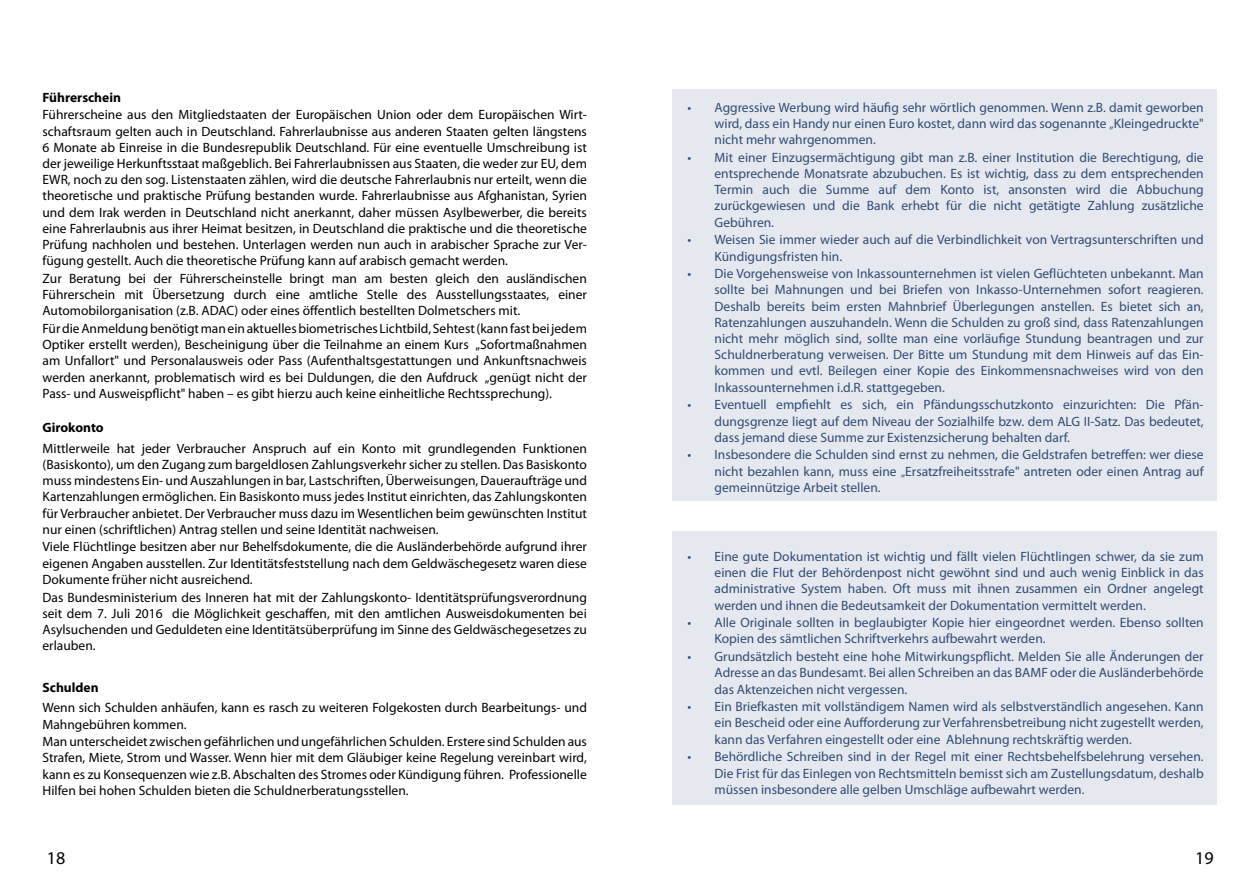
<style>
.page{position:relative;width:1259px;height:893px;background:#fff}
.page>*{position:absolute;margin:0;border:0;box-sizing:border-box;transform-origin:0 0}
.t1{font:18px "Myriad Pro";color:#000}
.t2{font:13.5px/16.2px "Myriad Pro";color:#000;text-align:justify}
.t3{font:13.5px/16.2px "Myriad Pro";color:#304c72;text-align:justify}
.t4{font:700 13.5px "Myriad Pro";color:#000}
.s1{font-size:12px}
</style>
<div class="page">
<div style="left:672px;top:531px;width:544px;height:273px;background:#e6e8ef"></div>
<div style="left:672px;top:102px;width:544px;height:399px;background:#e6e8ef"></div>
<div style="left:672px;top:89px;width:544px;height:13px;background:#e6e8ef"></div>
<p class="t4" style="left:43px;top:88px;width:80px">Führerschein</p>
<p class="t2" style="left:43px;top:107px;width:546px">Führerscheine aus den Mitgliedstaaten der Europäischen Union oder dem Europäischen Wirt&shy;schaftsraum gelten auch in Deutschland. Fahrerlaubnisse aus anderen Staaten gelten längstens 6 Monate ab Einreise in die Bundesrepublik Deutschland. Für eine eventuelle Umschreibung ist der jeweilige Herkunftsstaat maßgeblich. Bei Fahrerlaubnissen aus Staaten, die weder zur EU, dem EWR, noch zu den sog. Listenstaaten zählen, wird die deutsche Fahrerlaubnis nur erteilt, wenn die theoretische und praktische Prüfung bestanden wurde. Fahrerlaubnisse aus Afghanistan, Syrien und dem Irak werden in Deutschland nicht anerkannt, daher müssen Asylbewerber, die bereits eine Fahrerlaubnis aus ihrer Heimat besitzen, in Deutschland die praktische und die theoretische Prüfung nachholen und bestehen. Unterlagen werden nun auch in arabischer Sprache zur Ver&shy;fügung gestellt. Auch die theoretische Prüfung kann auf arabisch gemacht werden.</p>
<p class="t2" style="left:43px;top:270px;width:546px">Zur Beratung bei der Führerscheinstelle bringt man am besten gleich den ausländischen Führerschein mit Übersetzung durch eine amtliche Stelle des Ausstellungsstaates, einer Automobilorganisation (z.B. ADAC) oder eines öffentlich bestellten Dolmetschers mit.</p>
<p class="t2" style="left:43px;top:320px;width:546px">Für die Anmeldung benötigt man ein aktuelles biometrisches Lichtbild, Sehtest (kann fast bei jedem Optiker erstellt werden), Bescheinigung über die Teilnahme an einem Kurs „Sofortmaßnahmen am Unfallort" und Personalausweis oder Pass (Aufenthaltsgestattungen und Ankunftsnachweis werden anerkannt, problematisch wird es bei Duldungen, die den Aufdruck „genügt nicht der Pass- und Ausweispflicht" haben – es gibt hierzu auch keine einheitliche Rechtssprechung).</p>
<p class="t4" style="left:43px;top:419px;width:63px">Girokonto</p>
<p class="t2" style="left:43px;top:440px;width:546px">Mittlerweile hat jeder Verbraucher Anspruch auf ein Konto mit grundlegenden Funktionen (Basiskonto), um den Zugang zum bargeldlosen Zahlungsverkehr sicher zu stellen. Das Basiskonto muss mindestens Ein- und Auszahlungen in bar, Lastschriften, Überweisungen, Daueraufträge und Kartenzahlungen ermöglichen. Ein Basiskonto muss jedes Institut einrichten, das Zahlungskonten für Verbraucher anbietet. Der Verbraucher muss dazu im Wesentlichen beim gewünschten Institut nur einen (schriftlichen) Antrag stellen und seine Identität nachweisen.</p>
<p class="t2" style="left:43px;top:539px;width:546px">Viele Flüchtlinge besitzen aber nur Behelfsdokumente, die die Ausländerbehörde aufgrund ihrer eigenen Angaben ausstellen. Zur Identitätsfeststellung nach dem Geldwäschegesetz waren diese Dokumente früher nicht ausreichend.</p>
<p class="t2" style="left:43px;top:589px;width:546px">Das Bundesministerium des Inneren hat mit der Zahlungskonto- Identitätsprüfungsverordnung seit dem 7. Juli 2016 die Möglichkeit geschaffen, mit den amtlichen Ausweisdokumenten bei Asylsuchenden und Geduldeten eine Identitätsüberprüfung im Sinne des Geldwäschegesetzes zu erlauben.</p>
<p class="t4" style="left:43px;top:679px;width:58px">Schulden</p>
<p class="t2" style="left:43px;top:699px;width:546px">Wenn sich Schulden anhäufen, kann es rasch zu weiteren Folgekosten durch Bearbeitungs- und<br>Mahngebühren kommen.</p>
<p class="t2" style="left:43px;top:733px;width:546px">Man unterscheidet zwischen gefährlichen und ungefährlichen Schulden. Erstere sind Schulden aus Strafen, Miete, Strom und Wasser. Wenn hier mit dem Gläubiger keine Regelung vereinbart wird, kann es zu Konsequenzen wie z.B. Abschalten des Stromes oder Kündigung führen. Professionelle Hilfen bei hohen Schulden bieten die Schuldnerberatungsstellen.</p>
<p class="t3" style="left:714px;top:99px;width:490px;text-indent:-27px">• Aggressive Werbung wird häufig sehr wörtlich genommen. Wenn z.B. damit geworben wird, dass ein Handy nur einen Euro kostet, dann wird das sogenannte <span class="s1">„</span>Kleingedruckte" nicht mehr wahrgenommen.</p>
<p class="t3" style="left:714px;top:149px;width:490px;text-indent:-27px">• Mit einer Einzugsermächtigung gibt man z.B. einer Institution die Berechtigung, die entsprechende Monatsrate abzubuchen. Es ist wichtig, dass zu dem entsprechenden Termin auch die Summe auf dem Konto ist, ansonsten wird die Abbuchung zurückgewiesen und die Bank erhebt für die nicht getätigte Zahlung zusätzliche Gebühren.</p>
<p class="t3" style="left:714px;top:232px;width:490px;text-indent:-27px">• Weisen Sie immer wieder auch auf die Verbindlichkeit von Vertragsunterschriften und<br>Kündigungsfristen hin.</p>
<p class="t3" style="left:714px;top:265px;width:491px;text-indent:-27px">• Die Vorgehensweise von Inkassounternehmen ist vielen Geflüchteten unbekannt. Man sollte bei Mahnungen und bei Briefen von Inkasso-Unternehmen sofort reagieren.<br>Deshalb bereits beim ersten Mahnbrief Überlegungen anstellen. Es bietet sich an, Ratenzahlungen auszuhandeln. Wenn die Schulden zu groß sind, dass Ratenzahlungen nicht mehr möglich sind, sollte man eine vorläufige Stundung beantragen und zur Schuldnerberatung verweisen. Der Bitte um Stundung mit dem Hinweis auf das Ein&shy;kommen und evtl. Beilegen einer Kopie des Einkommensnachweises wird von den Inkassounternehmen i.d.R. stattgegeben.</p>
<p class="t3" style="left:714px;top:396px;width:491px;text-indent:-27px">• Eventuell empfiehlt es sich, ein Pfändungsschutzkonto einzurichten: Die Pfän&shy;dungsgrenze liegt auf dem Niveau der Sozialhilfe bzw. dem ALG II-Satz. Das bedeutet, dass jemand diese Summe zur Existenzsicherung behalten darf.</p>
<p class="t3" style="left:714px;top:447px;width:491px;text-indent:-27px">• Insbesondere die Schulden sind ernst zu nehmen, die Geldstrafen betreffen: wer diese nicht bezahlen kann, muss eine <span class="s1">„</span>Ersatzfreiheitsstrafe" antreten oder einen Antrag auf gemeinnützige Arbeit stellen.</p>
<p class="t3" style="left:714px;top:548px;width:491px;text-indent:-27px">• Eine gute Dokumentation ist wichtig und fällt vielen Flüchtlingen schwer, da sie zum einen die Flut der Behördenpost nicht gewöhnt sind und auch wenig Einblick in das administrative System haben. Oft muss mit ihnen zusammen ein Ordner angelegt werden und ihnen die Bedeutsamkeit der Dokumentation vermittelt werden.</p>
<p class="t3" style="left:714px;top:614px;width:490px;text-indent:-27px">• Alle Originale sollten in beglaubigter Kopie hier eingeordnet werden. Ebenso sollten<br>Kopien des sämtlichen Schriftverkehrs aufbewahrt werden.</p>
<p class="t3" style="left:714px;top:648px;width:491px;text-indent:-27px">• Grundsätzlich besteht eine hohe Mitwirkungspflicht. Melden Sie alle Änderungen der Adresse an das Bundesamt. Bei allen Schreiben an das BAMF oder die Ausländerbehörde das Aktenzeichen nicht vergessen.</p>
<p class="t3" style="left:714px;top:698px;width:490px;text-indent:-27px">• Ein Briefkasten mit vollständigem Namen wird als selbstverständlich angesehen. Kann ein Bescheid oder eine Aufforderung zur Verfahrensbetreibung nicht zugestellt werden, kann das Verfahren eingestellt oder eine Ablehnung rechtskräftig werden.</p>
<p class="t3" style="left:714px;top:748px;width:491px;text-indent:-27px">• Behördliche Schreiben sind in der Regel mit einer Rechtsbehelfsbelehrung versehen.<br>Die Frist für das Einlegen von Rechtsmitteln bemisst sich am Zustellungsdatum, deshalb müssen insbesondere alle gelben Umschläge aufbewahrt werden.</p>
<h1 class="t1" style="left:47px;top:847px;width:20px">18</h1>
<h1 class="t1" style="left:1195px;top:847px;width:20px">19</h1>
</div>
